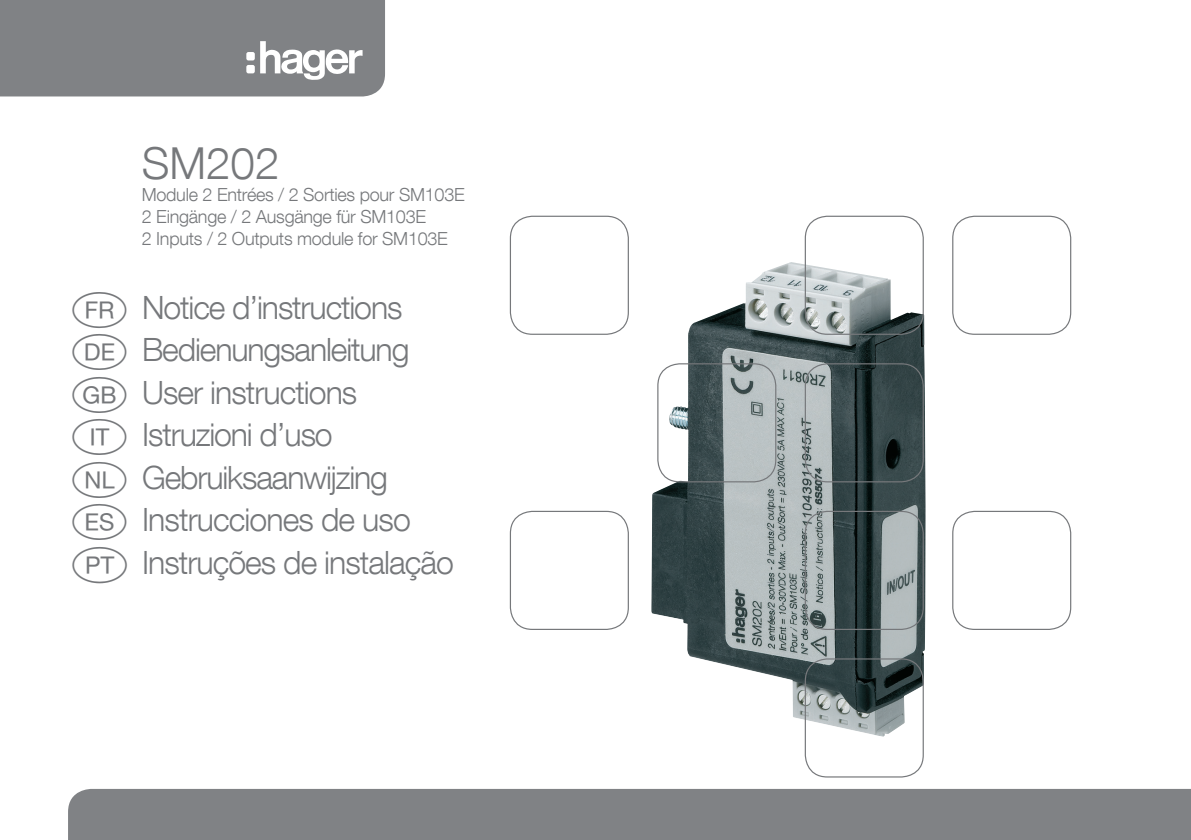
<style>
.page{position:relative;width:1191px;height:840px;background:#fff}
.page>*{position:absolute;margin:0;border:0;box-sizing:border-box;transform-origin:0 0}
.t1{font:300 44px "Helvetica Neue LT Com";color:#76787b}
.t2{font:300 32px/42.6px "Helvetica Neue LT Com";letter-spacing:-.035em;color:#76787b}
.t3{font:300 18px/21.6px "Helvetica Neue LT Com";letter-spacing:-.015em;color:#76787b}
.s1{font-family:"Hager";font-weight:400;font-size:36px}
</style>
<div class="page">
<img style="left:651px;top:262px;width:274px;height:474px">
<div style="left:510px;top:215px;width:119px;height:119px;border:1px solid #76787b;border-radius:22px"></div>
<div style="left:804px;top:215px;width:119px;height:119px;border:1px solid #76787b;border-radius:22px"></div>
<div style="left:952px;top:215px;width:119px;height:119px;border:1px solid #76787b;border-radius:22px"></div>
<div style="left:657px;top:363px;width:119px;height:119px;border:1px solid #76787b;border-radius:22px"></div>
<div style="left:804px;top:363px;width:119px;height:119px;border:1px solid #76787b;border-radius:22px"></div>
<div style="left:510px;top:510px;width:119px;height:119px;border:1px solid #76787b;border-radius:22px"></div>
<div style="left:804px;top:510px;width:119px;height:119px;border:1px solid #76787b;border-radius:22px"></div>
<div style="left:952px;top:510px;width:119px;height:119px;border:1px solid #76787b;border-radius:22px"></div>
<div style="left:804px;top:658px;width:119px;height:119px;border:1px solid #76787b;border-radius:22px"></div>
<div style="left:0;top:0;width:385px;height:96px;background:#808285"></div>
<div style="left:246px;top:52px;width:9px;height:8px;background:#fff;border-radius:2px"></div>
<div style="left:246px;top:65px;width:9px;height:8px;background:#fff;border-radius:2px"></div>
<div style="left:68px;top:788px;width:1123px;height:51px;background:#808285"></div>
<h1 class="t1" style="left:142px;top:136px;width:139px">SM202</h1>
<p class="t3" style="left:142px;top:184px;width:324px">Module 2 Entrées / 2 Sorties pour SM103E<br>2 Eingänge / 2 Ausgänge für SM103E<br>2 Inputs / 2 Outputs module for SM103E</p>
<p class="t2" style="left:68px;top:285px;width:343px"><span class="s1">¢</span> Notice d’instructions <span class="s1">£</span> Bedienungsanleitung <span class="s1">§</span> User instructions <span class="s1">¶</span> Istruzioni d’uso</p>
<p class="t2" style="left:68px;top:455px;width:387px"><span class="s1">•</span> Gebruiksaanwijzing <span class="s1">ß</span> Instrucciones de uso <span class="s1">®</span> Instruções de instalação</p>
</div>
